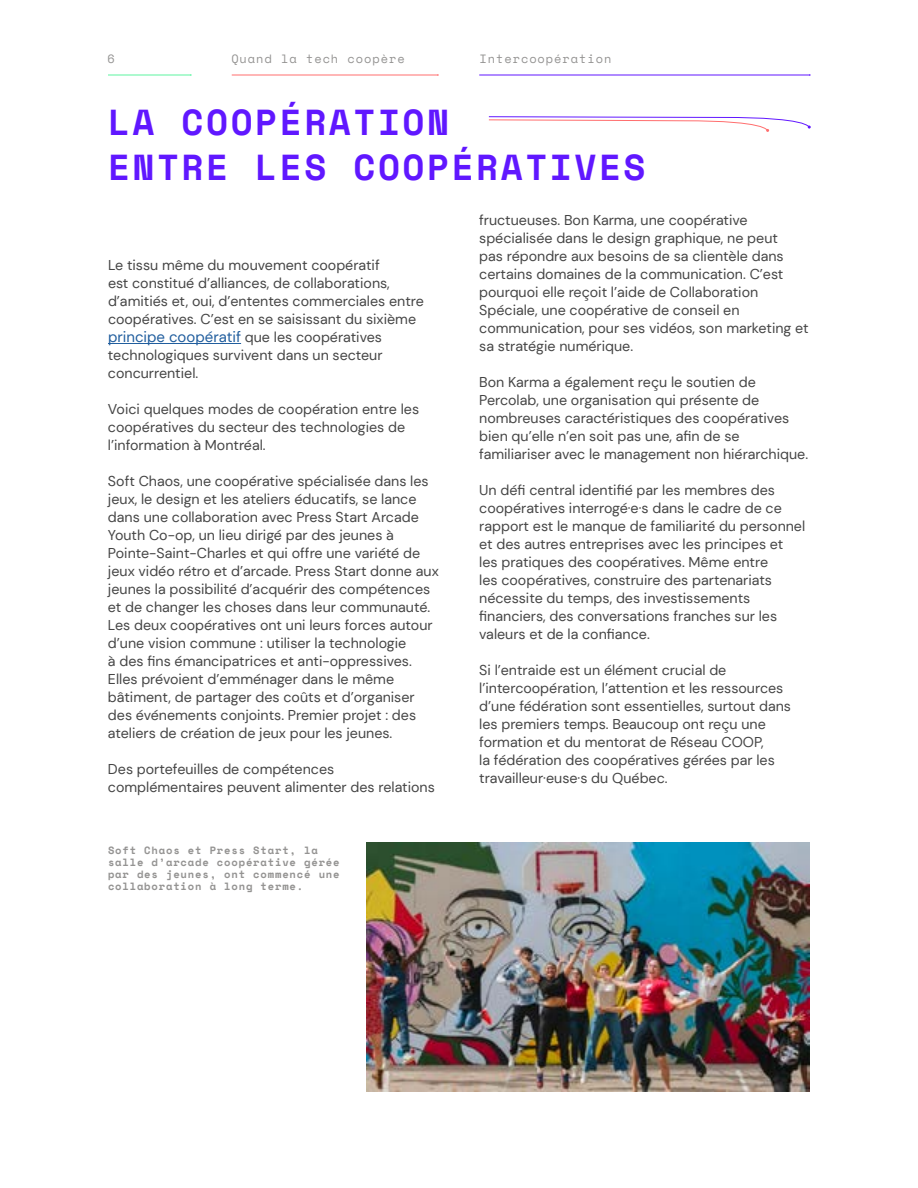
<style>
.page{position:relative;width:918px;height:1188px;background:#fff}
.page>*{position:absolute;margin:0;border:0;box-sizing:border-box;transform-origin:0 0}
.t1{font:700 36px/45px "Space Mono";letter-spacing:.07em;color:#6017ff}
.t2{font:15px "DM Sans";color:#215e9e}
.t3{font:14.25px/18px "DM Sans";color:#454545}
.t4{font:12px "Space Mono";letter-spacing:.08em;color:#949392}
.t5{font:700 10.5px/12px "Space Mono";letter-spacing:.08em;color:#949392}
.s1{font-size:14.25px;color:#454545}
</style>
<div class="page">
<hr style="left:108px;top:75px;width:83px;height:1px;background:#5cf5a1">
<hr style="left:232px;top:75px;width:206px;height:1px;background:#ff6e6e">
<hr style="left:479px;top:75px;width:331px;height:1px;background:#6017ff">
<hr style="left:108px;top:343px;width:133px;height:1px;background:#215e9e">
<svg style="left:488px;top:116px;width:323px;height:16px"></svg>
<img style="left:367px;top:842px;width:443px;height:250px">
<p class="t4" style="left:108px;top:50px;width:9px">6</p>
<p class="t4" style="left:231px;top:50px;width:175px">Quand la tech coopère</p>
<h1 class="t1" style="left:108px;top:98px;width:539px">LA COOPÉRATION<br>ENTRE LES COOPÉRATIVES</h1>
<p class="t4" style="left:480px;top:50px;width:133px">Intercoopération</p>
<p class="t3" style="left:108px;top:256px;width:317px">Le tissu même du mouvement coopératif<br>est constitué d’alliances, de collaborations, d’amitiés et, oui, d’ententes commerciales entre coopératives. C’est en se saisissant du sixième</p>
<p class="t2" style="left:108px;top:327px;width:275px">principe coopératif <span class="s1">que les coopératives</span></p>
<p class="t3" style="left:108px;top:346px;width:276px">technologiques survivent dans un secteur concurrentiel.</p>
<p class="t3" style="left:108px;top:400px;width:313px">Voici quelques modes de coopération entre les coopératives du secteur des technologies de l’information à Montréal.</p>
<p class="t3" style="left:108px;top:472px;width:332px">Soft Chaos, une coopérative spécialisée dans les jeux, le design et les ateliers éducatifs, se lance dans une collaboration avec Press Start Arcade Youth Co-op, un lieu dirigé par des jeunes à Pointe-Saint-Charles et qui offre une variété de jeux vidéo rétro et d’arcade. Press Start donne aux jeunes la possibilité d’acquérir des compétences et de changer les choses dans leur communauté.<br>Les deux coopératives ont uni leurs forces autour d’une vision commune : utiliser la technologie<br>à des fins émancipatrices et anti-oppressives.<br>Elles prévoient d’emménager dans le même bâtiment, de partager des coûts et d’organiser des événements conjoints. Premier projet : des ateliers de création de jeux pour les jeunes.</p>
<p class="t3" style="left:108px;top:760px;width:328px">Des portefeuilles de compétences complémentaires peuvent alimenter des relations</p>
<p class="t5" style="left:108px;top:844px;width:233px">Soft Chaos et Press Start, la salle d’arcade coopérative gérée par des jeunes, ont commencé une collaboration à long terme.</p>
<p class="t3" style="left:479px;top:211px;width:331px">fructueuses. Bon Karma, une coopérative spécialisée dans le design graphique, ne peut<br>pas répondre aux besoins de sa clientèle dans certains domaines de la communication. C’est pourquoi elle reçoit l’aide de Collaboration Spéciale, une coopérative de conseil en communication, pour ses vidéos, son marketing et sa stratégie numérique.</p>
<p class="t3" style="left:479px;top:373px;width:330px">Bon Karma a également reçu le soutien de Percolab, une organisation qui présente de nombreuses caractéristiques des coopératives bien qu’elle n’en soit pas une, afin de se familiariser avec le management non hiérarchique.</p>
<p class="t3" style="left:479px;top:481px;width:327px">Un défi central identifié par les membres des coopératives interrogé·e·s dans le cadre de ce rapport est le manque de familiarité du personnel et des autres entreprises avec les principes et les pratiques des coopératives. Même entre<br>les coopératives, construire des partenariats nécessite du temps, des investissements financiers, des conversations franches sur les valeurs et de la confiance.</p>
<p class="t3" style="left:479px;top:661px;width:313px">Si l’entraide est un élément crucial de l’intercoopération, l’attention et les ressources d’une fédération sont essentielles, surtout dans les premiers temps. Beaucoup ont reçu une formation et du mentorat de Réseau COOP,<br>la fédération des coopératives gérées par les travailleur·euse·s du Québec.</p>
</div>
